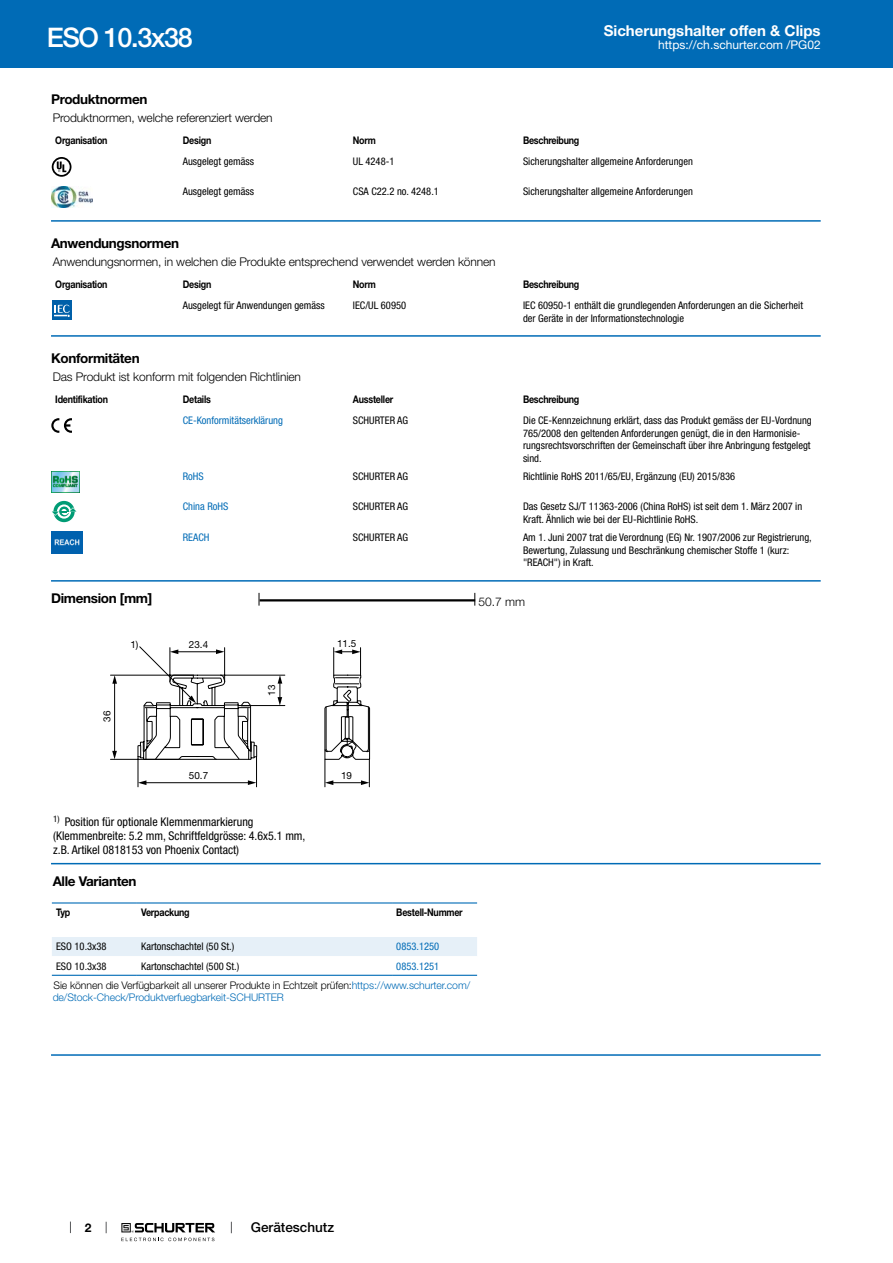
<style>
.page{position:relative;width:893px;height:1263px;background:#fff}
.page>*{position:absolute;margin:0;border:0;box-sizing:border-box;transform-origin:0 0}
.t1{font:500 27px "Helvetica Neue LT";letter-spacing:-.05em;color:#fff}
.t2{font:700 15px "Helvetica Neue LT";color:#fff}
.t3{font:700 13.5px "Helvetica Neue LT";letter-spacing:-.025em;color:#000}
.t4{font:500 13.5px "Helvetica Neue LT";color:#000}
.t5{font:300 12px "Helvetica Neue LT";letter-spacing:-.01em;color:#000}
.t6{font:condensed 12px/14.4px "Helvetica Neue LT";color:#000}
.t7{font:12px "Helvetica Neue LT";color:#fff}
.t8{font:700 12px "Helvetica Neue LT";color:#000}
.t9{font:condensed 10.5px/12.6px "Helvetica Neue LT";color:#000}
.t10{font:700 10.5px "Helvetica Neue LT";letter-spacing:-.025em;color:#000;scale:.85 1}
.t11{font:300 10.5px/19px "Helvetica Neue LT";letter-spacing:-.01em;color:#000}
.t12{font:condensed 10.5px "Helvetica Neue LT";color:#006bb6}
.t13{font:300 10.5px "Helvetica Neue LT";letter-spacing:-.01em;color:#006bb6}
.t14{font:9.9px "Helvetica Neue LT";color:#000}
.s1{font-weight:400;font-stretch:condensed;color:#006bb6}
.s2{color:#006bb6}
</style>
<div class="page">
<svg style="left:70px;top:1221px;width:1px;height:12px"></svg>
<svg style="left:121px;top:1223px;width:94px;height:18px"></svg>
<div style="left:0;top:0;width:893px;height:68px;background:#006bb6"></div>
<svg style="left:52px;top:157px;width:19px;height:20px"></svg>
<img style="left:51px;top:186px;width:42px;height:21px">
<hr style="left:51px;top:220px;width:770px;height:2px;background:#006bb6">
<svg style="left:52px;top:300px;width:20px;height:20px"></svg>
<div style="left:52px;top:301px;width:19px;height:19px;background:#0060a9"></div>
<svg style="left:54px;top:305px;width:16px;height:12px"></svg>
<hr style="left:51px;top:335px;width:770px;height:2px;background:#006bb6">
<svg style="left:51px;top:418px;width:21px;height:15px"></svg>
<img style="left:51px;top:471px;width:29px;height:21px">
<svg style="left:53px;top:501px;width:22px;height:21px"></svg>
<svg style="left:57px;top:504px;width:14px;height:15px"></svg>
<svg style="left:52px;top:507px;width:25px;height:9px"></svg>
<img style="left:51px;top:532px;width:32px;height:21px">
<hr style="left:51px;top:580px;width:770px;height:2px;background:#006bb6">
<svg style="left:259px;top:593px;width:1px;height:13px"></svg>
<hr style="left:260px;top:599px;width:215px;height:2px;background:#000">
<svg style="left:474px;top:593px;width:1px;height:13px"></svg>
<hr style="left:110px;top:759px;width:106px;height:1px;background:#000">
<hr style="left:110px;top:675px;width:84px;height:1px;background:#000">
<hr style="left:114px;top:680px;width:1px;height:74px;background:#000">
<svg style="left:112px;top:675px;width:5px;height:9px"></svg>
<svg style="left:112px;top:751px;width:5px;height:8px"></svg>
<svg style="left:137px;top:646px;width:233px;height:141px"></svg>
<hr style="left:51px;top:863px;width:770px;height:1px;background:#006bb6">
<svg style="left:52px;top:903px;width:425px;height:72px"></svg>
<hr style="left:52px;top:902px;width:85px;height:1px;background:#006bb6">
<hr style="left:137px;top:902px;width:255px;height:1px;background:#006bb6">
<hr style="left:392px;top:902px;width:85px;height:1px;background:#006bb6">
<hr style="left:52px;top:975px;width:85px;height:1px;background:#006bb6">
<hr style="left:137px;top:975px;width:255px;height:1px;background:#006bb6">
<hr style="left:392px;top:975px;width:85px;height:1px;background:#006bb6">
<hr style="left:51px;top:1054px;width:770px;height:2px;background:#006bb6">
<h1 class="t1" style="left:47px;top:21px;width:148px">ESO 10.3x38</h1>
<h2 class="t2" style="left:604px;top:21px;width:218px">Sicherungshalter offen &amp; Clips</h2>
<p class="t7" style="left:658px;top:38px;width:164px">https://ch.schurter.com /PG02</p>
<p class="t3" style="left:51px;top:91px;width:98px">Produktnormen</p>
<p class="t5" style="left:53px;top:110px;width:221px">Produktnormen, welche referenziert werden</p>
<p class="t10" style="left:55px;top:134px;width:63px">Organisation</p>
<p class="t10" style="left:183px;top:134px;width:35px">Design</p>
<p class="t10" style="left:353px;top:134px;width:29px">Norm</p>
<p class="t10" style="left:523px;top:134px;width:68px">Beschreibung</p>
<p class="t9" style="left:183px;top:155px;width:73px">Ausgelegt gemäss</p>
<p class="t9" style="left:353px;top:155px;width:43px">UL 4248-1</p>
<p class="t9" style="left:523px;top:155px;width:171px">Sicherungshalter allgemeine Anforderungen</p>
<p class="t9" style="left:183px;top:185px;width:73px">Ausgelegt gemäss</p>
<p class="t9" style="left:353px;top:185px;width:87px">CSA C22.2 no. 4248.1</p>
<p class="t9" style="left:523px;top:185px;width:171px">Sicherungshalter allgemeine Anforderungen</p>
<p class="t3" style="left:51px;top:235px;width:130px">Anwendungsnormen</p>
<p class="t5" style="left:53px;top:254px;width:444px">Anwendungsnormen, in welchen die Produkte entsprechend verwendet werden können</p>
<p class="t10" style="left:55px;top:277px;width:63px">Organisation</p>
<p class="t10" style="left:183px;top:277px;width:35px">Design</p>
<p class="t10" style="left:353px;top:277px;width:29px">Norm</p>
<p class="t10" style="left:523px;top:277px;width:68px">Beschreibung</p>
<p class="t9" style="left:183px;top:299px;width:143px">Ausgelegt für Anwendungen gemäss</p>
<p class="t9" style="left:353px;top:299px;width:55px">IEC/UL 60950</p>
<p class="t9" style="left:523px;top:299px;width:281px">IEC 60950-1 enthält die grundlegenden Anforderungen an die Sicherheit der Geräte in der Informationstechnologie</p>
<p class="t3" style="left:51px;top:350px;width:90px">Konformitäten</p>
<p class="t5" style="left:53px;top:369px;width:250px">Das Produkt ist konform mit folgenden Richtlinien</p>
<p class="t10" style="left:55px;top:392px;width:64px">Identifikation</p>
<p class="t10" style="left:183px;top:392px;width:35px">Details</p>
<p class="t10" style="left:353px;top:392px;width:49px">Aussteller</p>
<p class="t10" style="left:523px;top:392px;width:68px">Beschreibung</p>
<p class="t12" style="left:183px;top:414px;width:102px">CE-Konformitätserklärung</p>
<p class="t9" style="left:353px;top:414px;width:57px">SCHURTER AG</p>
<p class="t9" style="left:523px;top:414px;width:290px">Die CE-Kennzeichnung erklärt, dass das Produkt gemäss der EU-Vordnung 765/2008 den geltenden Anforderungen genügt, die in den Harmonisie&shy;rungsrechtsvorschriften der Gemeinschaft über ihre Anbringung festgelegt sind.</p>
<p class="t12" style="left:183px;top:470px;width:22px">RoHS</p>
<p class="t9" style="left:353px;top:470px;width:57px">SCHURTER AG</p>
<p class="t9" style="left:523px;top:470px;width:214px">Richtlinie RoHS 2011/65/EU, Ergänzung (EU) 2015/836</p>
<p class="t12" style="left:183px;top:500px;width:47px">China RoHS</p>
<p class="t9" style="left:353px;top:500px;width:57px">SCHURTER AG</p>
<p class="t9" style="left:523px;top:500px;width:281px">Das Gesetz SJ/T 11363-2006 (China RoHS) ist seit dem 1. März 2007 in<br>Kraft. Ähnlich wie bei der EU-Richtlinie RoHS.</p>
<p class="t12" style="left:183px;top:531px;width:28px">REACH</p>
<p class="t9" style="left:353px;top:531px;width:57px">SCHURTER AG</p>
<p class="t9" style="left:523px;top:531px;width:290px">Am 1. Juni 2007 trat die Verordnung (EG) Nr. 1907/2006 zur Registrierung,<br>Bewertung, Zulassung und Beschränkung chemischer Stoffe 1 (kurz: "REACH") in Kraft.</p>
<p class="t3" style="left:51px;top:590px;width:103px">Dimension [mm]</p>
<p class="t5" style="left:478px;top:594px;width:48px">50.7 mm</p>
<p class="t14" style="left:130px;top:638px;width:10px">1)</p>
<p class="t14" style="left:101px;top:721px;width:13px;rotate:-90deg">36</p>
<p class="t14" style="left:189px;top:638px;width:21px">23.4</p>
<p class="t14" style="left:337px;top:638px;width:21px">11.5</p>
<p class="t14" style="left:189px;top:769px;width:21px">50.7</p>
<p class="t14" style="left:266px;top:696px;width:13px;rotate:-90deg">13</p>
<p class="t14" style="left:341px;top:769px;width:13px">19</p>
<p class="t6" style="left:53px;top:814px;width:254px"><sup>1)</sup> Position für optionale Klemmenmarkierung (Klemmenbreite: 5.2 mm, Schriftfeldgrösse: 4.6x5.1 mm, z.B. Artikel 0818153 von Phoenix Contact)</p>
<p class="t3" style="left:53px;top:873px;width:85px">Alle Varianten</p>
<p class="t10" style="left:56px;top:906px;width:18px">Typ</p>
<p class="t10" style="left:141px;top:906px;width:59px">Verpackung</p>
<p class="t10" style="left:396px;top:906px;width:80px">Bestell-Nummer</p>
<p class="t9" style="left:56px;top:940px;width:52px">ESO 10.3x38</p>
<p class="t9" style="left:141px;top:940px;width:95px">Kartonschachtel (50 St.)</p>
<p class="t12" style="left:396px;top:940px;width:44px">0853.1250</p>
<p class="t9" style="left:56px;top:959px;width:52px">ESO 10.3x38</p>
<p class="t9" style="left:141px;top:959px;width:100px">Kartonschachtel (500 St.)</p>
<p class="t11" style="left:54px;top:956px;width:418px;text-indent:343px"><span class="s1">0853.1251<br></span>Sie können die Verfügbarkeit all unserer Produkte in Echtzeit prüfen:<span class="s2">https://www.schurter.com/</span></p>
<p class="t13" style="left:53px;top:991px;width:233px">de/Stock-Check/Produktverfuegbarkeit-SCHURTER</p>
<p class="t8" style="left:85px;top:1220px;width:8px">2</p>
<p class="t4" style="left:251px;top:1219px;width:85px">Geräteschutz</p>
</div>
